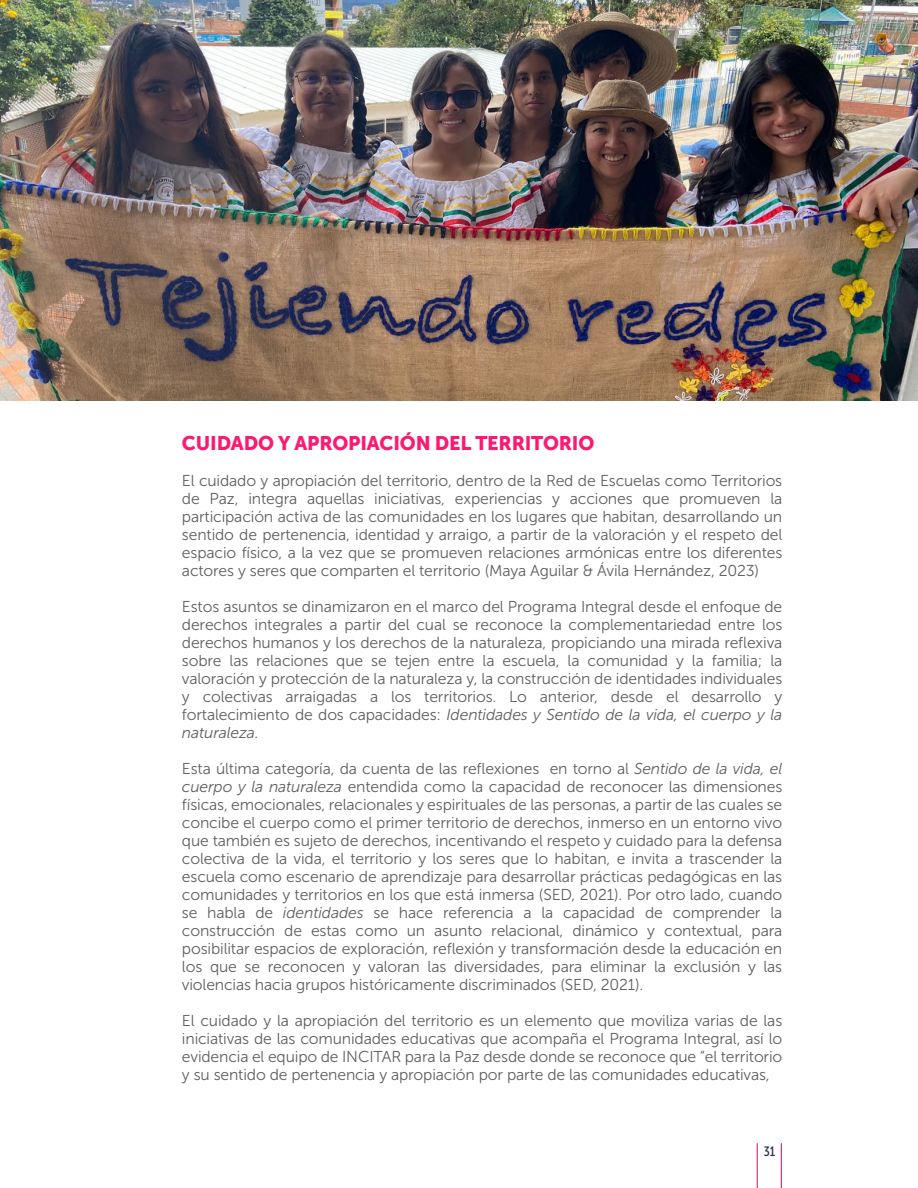
<style>
.page{position:relative;width:918px;height:1188px;background:#fff}
.page>*{position:absolute;margin:0;border:0;box-sizing:border-box;transform-origin:0 0}
.t1{font:19.5px "Museo Sans 900";letter-spacing:-.01em;color:#fb1a72}
.t2{font:15.75px/18px "Museo Sans 300";letter-spacing:-.01em;color:#606060;text-align:justify}
.t3{font:13.5px "Museo Sans Cond 500";color:#232a50}
.s1{font-style:italic}
</style>
<div class="page">
<img style="left:0;top:0;width:918px;height:401px">
<hr style="left:781px;top:1143px;width:1px;height:45px;background:#fb1a72">
<hr style="left:757px;top:1143px;width:1px;height:45px;background:#fb1a72">
<p class="t1" style="left:182px;top:433px;width:414px">CUIDADO Y APROPIACIÓN DEL TERRITORIO</p>
<p class="t2" style="left:182px;top:472px;width:602px">El cuidado y apropiación del territorio, dentro de la Red de Escuelas como Territorios de Paz, integra aquellas iniciativas, experiencias y acciones que promueven la participación activa de las comunidades en los lugares que habitan, desarrollando un sentido de pertenencia, identidad y arraigo, a partir de la valoración y el respeto del espacio físico, a la vez que se promueven relaciones armónicas entre los diferentes actores y seres que comparten el territorio (Maya Aguilar &amp; Ávila Hernández, 2023)</p>
<p class="t2" style="left:182px;top:598px;width:602px">Estos asuntos se dinamizaron en el marco del Programa Integral desde el enfoque de derechos integrales a partir del cual se reconoce la complementariedad entre los derechos humanos y los derechos de la naturaleza, propiciando una mirada reflexiva sobre las relaciones que se tejen entre la escuela, la comunidad y la familia; la valoración y protección de la naturaleza y, la construcción de identidades individuales y colectivas arraigadas a los territorios. Lo anterior, desde el desarrollo y fortalecimiento de dos capacidades: <span class="s1">Identidades y Sentido de la vida, el cuerpo y la naturaleza.</span></p>
<p class="t2" style="left:182px;top:760px;width:602px">Esta última categoría, da cuenta de las reflexiones en torno al <span class="s1">Sentido de la vida, el cuerpo y la naturaleza</span> entendida como la capacidad de reconocer las dimensiones físicas, emocionales, relacionales y espirituales de las personas, a partir de las cuales se concibe el cuerpo como el primer territorio de derechos, inmerso en un entorno vivo que también es sujeto de derechos, incentivando el respeto y cuidado para la defensa colectiva de la vida, el territorio y los seres que lo habitan, e invita a trascender la escuela como escenario de aprendizaje para desarrollar prácticas pedagógicas en las comunidades y territorios en los que está inmersa (SED, 2021). Por otro lado, cuando se habla de <span class="s1">identidades</span> se hace referencia a la capacidad de comprender la construcción de estas como un asunto relacional, dinámico y contextual, para posibilitar espacios de exploración, reflexión y transformación desde la educación en los que se reconocen y valoran las diversidades, para eliminar la exclusión y las violencias hacia grupos históricamente discriminados (SED, 2021).</p>
<p class="t2" style="left:182px;top:1012px;width:602px">El cuidado y la apropiación del territorio es un elemento que moviliza varias de las iniciativas de las comunidades educativas que acompaña el Programa Integral, así lo evidencia el equipo de INCITAR para la Paz desde donde se reconoce que “el territorio y su sentido de pertenencia y apropiación por parte de las comunidades educativas,</p>
<p class="t3" style="left:764px;top:1144px;width:13px">31</p>
</div>
